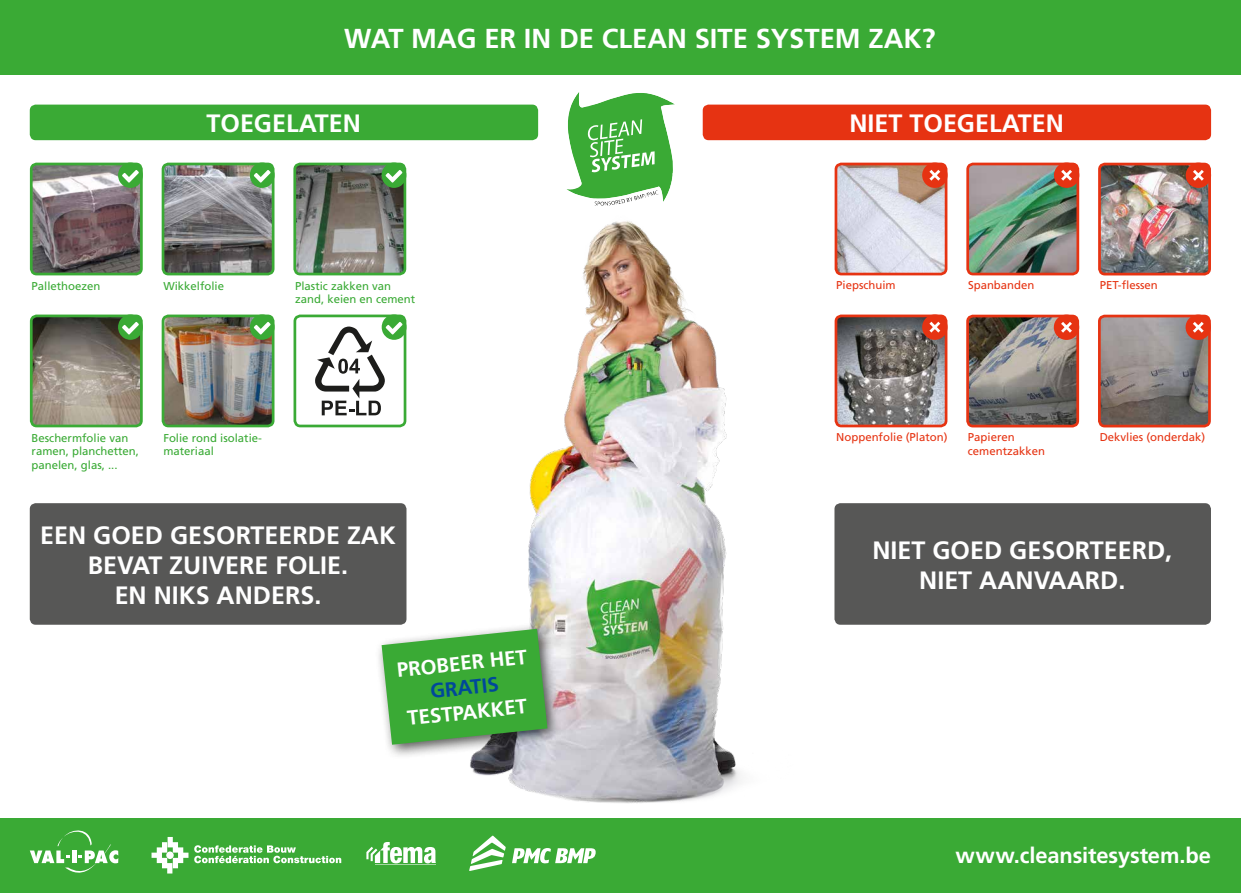
<style>
.page{position:relative;width:1241px;height:893px;background:#fff}
.page>*{position:absolute;margin:0;border:0;box-sizing:border-box;transform-origin:0 0}
.t1{font:700 27.39px "Frutiger";color:#fff}
.t2{font:700 25.11px/30.1px "Frutiger";color:#fff;text-align:center}
.t3{font:700 21.88px "Frutiger";letter-spacing:-.005em;color:#fff}
.t4{font:700 20.47px "Frutiger";color:#fff}
.t5{font:700 20.47px "Frutiger";color:#00489a}
.t6{font:11.38px/13.7px "Frutiger";color:#3aaa35}
.t7{font:11.38px "Frutiger";color:#e63312}
</style>
<div class="page">
<img style="left:374px;top:168px;width:492px;height:635px">
<div style="left:0;top:0;width:1240px;height:75px;background:#3aaa35"></div>
<svg style="left:566px;top:92px;width:109px;height:110px"></svg>
<div style="left:0;top:818px;width:1240px;height:75px;background:#3aaa35"></div>
<svg style="left:30px;top:830px;width:88px;height:43px"></svg>
<svg style="left:366px;top:842px;width:70px;height:21px"></svg>
<svg style="left:151px;top:837px;width:37px;height:36px"></svg>
<div style="left:166px;top:851px;width:8px;height:8px;background:#fff;border-radius:50%"></div>
<svg style="left:194px;top:845px;width:147px;height:18px"></svg>
<svg style="left:469px;top:836px;width:36px;height:35px"></svg>
<svg style="left:512px;top:848px;width:83px;height:15px"></svg>
<div style="left:702px;top:105px;width:508px;height:35px;background:#e63312;border-radius:6px"></div>
<div style="left:30px;top:105px;width:508px;height:35px;background:#3aaa35;border-radius:6px"></div>
<img style="left:31px;top:164px;width:108px;height:110px">
<div style="left:30px;top:163px;width:113px;height:112px;border:3px solid #3aaa35;border-radius:5px"></div>
<svg style="left:118px;top:163px;width:25px;height:25px"></svg>
<img style="left:163px;top:164px;width:110px;height:110px">
<div style="left:162px;top:163px;width:112px;height:112px;border:3px solid #3aaa35;border-radius:5px"></div>
<svg style="left:250px;top:163px;width:24px;height:25px"></svg>
<img style="left:297px;top:167px;width:108px;height:107px">
<div style="left:293px;top:163px;width:113px;height:112px;border:3px solid #3aaa35;border-radius:5px"></div>
<svg style="left:381px;top:163px;width:25px;height:25px"></svg>
<img style="left:31px;top:316px;width:108px;height:110px">
<div style="left:30px;top:315px;width:113px;height:112px;border:3px solid #3aaa35;border-radius:5px"></div>
<svg style="left:118px;top:314px;width:25px;height:26px"></svg>
<img style="left:163px;top:316px;width:110px;height:110px">
<div style="left:162px;top:315px;width:112px;height:112px;border:3px solid #3aaa35;border-radius:5px"></div>
<svg style="left:250px;top:314px;width:24px;height:26px"></svg>
<div style="left:295px;top:316px;width:110px;height:110px;background:#fff;border-radius:5px"></div>
<div style="left:293px;top:315px;width:113px;height:112px;border:3px solid #3aaa35;border-radius:5px"></div>
<svg style="left:315px;top:314px;width:91px;height:101px"></svg>
<img style="left:970px;top:167px;width:107px;height:107px">
<div style="left:966px;top:163px;width:112px;height:112px;border:3px solid #e63312;border-radius:5px"></div>
<svg style="left:1053px;top:163px;width:26px;height:25px"></svg>
<img style="left:1101px;top:167px;width:108px;height:107px">
<div style="left:1097px;top:163px;width:113px;height:112px;border:3px solid #e63312;border-radius:5px"></div>
<svg style="left:1185px;top:163px;width:25px;height:25px"></svg>
<img style="left:835px;top:167px;width:108px;height:107px">
<div style="left:834px;top:163px;width:113px;height:112px;border:3px solid #e63312;border-radius:5px"></div>
<svg style="left:922px;top:163px;width:25px;height:25px"></svg>
<img style="left:835px;top:316px;width:108px;height:110px">
<div style="left:834px;top:315px;width:113px;height:112px;border:3px solid #e63312;border-radius:5px"></div>
<svg style="left:922px;top:314px;width:25px;height:26px"></svg>
<img style="left:1101px;top:319px;width:108px;height:107px">
<div style="left:1097px;top:315px;width:113px;height:112px;border:3px solid #e63312;border-radius:5px"></div>
<svg style="left:1185px;top:315px;width:25px;height:25px"></svg>
<img style="left:967px;top:319px;width:110px;height:107px">
<div style="left:966px;top:315px;width:112px;height:112px;border:3px solid #e63312;border-radius:5px"></div>
<svg style="left:1053px;top:315px;width:25px;height:25px"></svg>
<div style="left:30px;top:503px;width:376px;height:122px;background:#575756;border-radius:6px"></div>
<div style="left:834px;top:503px;width:376px;height:122px;background:#575756;border-radius:6px"></div>
<div style="left:375px;top:622px;width:187px;height:138px;background:#1d1d1b;opacity:.75"></div>
<svg style="left:381px;top:629px;width:166px;height:116px;background:#52ad4f"></svg>
<h1 class="t1" style="left:344px;top:22px;width:592px">WAT MAG ER IN DE CLEAN SITE SYSTEM ZAK?</h1>
<h2 class="t2" style="left:206px;top:108px;width:156px">TOEGELATEN</h2>
<h2 class="t2" style="left:849px;top:108px;width:216px">NIET TOEGELATEN</h2>
<p class="t6" style="left:32px;top:279px;width:70px">Pallethoezen</p>
<p class="t6" style="left:163px;top:279px;width:62px">Wikkelfolie</p>
<p class="t6" style="left:295px;top:279px;width:122px">Plastic zakken van zand, keien en cement</p>
<p class="t6" style="left:32px;top:431px;width:109px">Beschermfolie van ramen, planchetten, panelen, glas, ...</p>
<p class="t6" style="left:163px;top:431px;width:100px">Folie rond isolatie&shy;materiaal</p>
<h2 class="t2" style="left:40px;top:520px;width:357px">EEN GOED GESORTEERDE ZAK<br>BEVAT ZUIVERE FOLIE.<br>EN NIKS ANDERS.</h2>
<h3 class="t4" style="left:395px;top:658px;width:132px;rotate:-6deg">PROBEER HET</h3>
<h3 class="t5" style="left:429px;top:679px;width:70px;rotate:-6deg">GRATIS</h3>
<h3 class="t4" style="left:406px;top:706px;width:122px;rotate:-6deg">TESTPAKKET</h3>
<p class="t7" style="left:836px;top:279px;width:61px">Piepschuim</p>
<p class="t7" style="left:967px;top:279px;width:68px">Spanbanden</p>
<p class="t7" style="left:1099px;top:279px;width:59px">PET-flessen</p>
<p class="t7" style="left:836px;top:431px;width:113px">Noppenfolie (Platon)</p>
<p class="t7" style="left:967px;top:431px;width:48px">Papieren</p>
<p class="t7" style="left:1099px;top:431px;width:107px">Dekvlies (onderdak)</p>
<p class="t7" style="left:967px;top:444px;width:79px">cementzakken</p>
<h2 class="t2" style="left:872px;top:535px;width:301px">NIET GOED GESORTEERD,<br>NIET AANVAARD.</h2>
<h3 class="t3" style="left:955px;top:843px;width:257px">www.cleansitesystem.be</h3>
</div>
